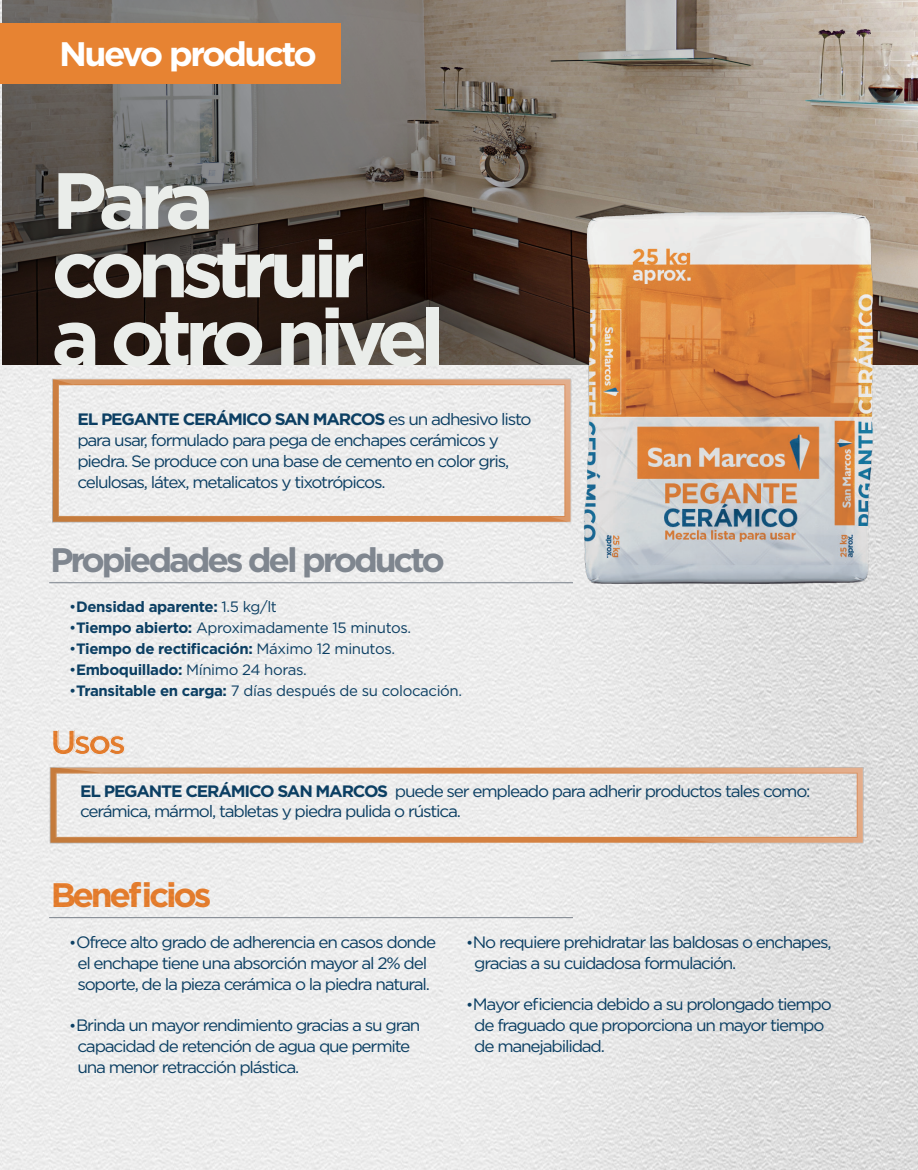
<style>
.page{position:relative;width:918px;height:1170px;background:#fff}
.page>*{position:absolute;margin:0;border:0;box-sizing:border-box;transform-origin:0 0}
.t1{font:700 79.5px/68.4px "Gotham";letter-spacing:-.09em;color:#eaedea;scale:1.04 1}
.t2{font:700 34.05px "Gotham";letter-spacing:-.09em;color:#7f868f;scale:1.04 1}
.t3{font:700 34.05px "Gotham";letter-spacing:-.09em;color:#f58631;scale:1.04 1}
.t4{font:700 33.9px "Gotham";letter-spacing:-.07em;color:#fff;scale:1.04 1}
.t5{font:16.5px/20.9px "Gotham";letter-spacing:-.07em;color:#0c3f63;scale:1.04 1}
.t6{font:15px "Gotham";letter-spacing:-.025em;color:#0c3f63}
.t7{font:700 15px "Gotham";letter-spacing:-.025em;color:#0c3f63}
.s1{font-weight:700}
.s2{font-weight:400}
.s3{font-size:15px}
</style>
<div class="page">
<img style="left:2px;top:365px;width:916px;height:804px">
<svg style="left:2px;top:0;width:916px;height:365px;background:#645c55"></svg>
<svg style="left:53px;top:379px;width:382px;height:143px"></svg>
<svg style="left:53px;top:767px;width:810px;height:76px"></svg>
<img style="left:435px;top:88px;width:483px;height:571px">
<div style="left:0;top:23px;width:340px;height:61px;background:#e78332"></div>
<hr style="left:0;top:907px;width:3px;height:211px;background:#ededed">
<hr style="left:49px;top:582px;width:524px;height:1px;background:#7f868f">
<div style="left:52px;top:729px;width:73px;height:26px;background:#ededed"></div>
<hr style="left:49px;top:917px;width:524px;height:1px;background:#7f868f">
<h3 class="t4" style="left:59px;top:31px;width:249px">Nuevo producto</h3>
<h1 class="t1" style="left:52px;top:166px;width:380px">Para construir<br>a otro nivel</h1>
<p class="t5" style="left:77px;top:408px;width:438px"><span class="s1">EL PEGANTE CERÁMICO SAN MARCOS</span> es un adhesivo listo para usar, formulado para pega de enchapes cerámicos y piedra. Se produce con una base de cemento en color gris, celulosas, látex, metalicatos y tixotrópicos.</p>
<h2 class="t2" style="left:50px;top:537px;width:381px">Propiedades del producto</h2>
<p class="t7" style="left:69px;top:596px;width:209px"><span class="s2">•</span>Densidad aparente: <span class="s2">1.5 kg/lt</span></p>
<p class="t6" style="left:69px;top:618px;width:343px">•<span class="s1">Tiempo abierto:</span> Aproximadamente 15 minutos.</p>
<p class="t7" style="left:69px;top:638px;width:327px"><span class="s2">•</span>Tiempo de rectificación: <span class="s2">Máximo 12 minutos.</span></p>
<p class="t6" style="left:69px;top:660px;width:239px">•<span class="s1">Emboquillado:</span> Mínimo 24 horas.</p>
<p class="t6" style="left:69px;top:681px;width:394px">•<span class="s1">Transitable en carga:</span> 7 días después de su colocación.</p>
<h2 class="t3" style="left:50px;top:719px;width:75px">Usos</h2>
<p class="t5" style="left:80px;top:779px;width:704px"><span class="s1">EL PEGANTE CERÁMICO SAN MARCOS</span> puede ser empleado para adherir productos tales como: cerámica, mármol, tabletas y piedra pulida o rústica.</p>
<h2 class="t3" style="left:50px;top:871px;width:157px">Beneficios</h2>
<p class="t5" style="left:69px;top:930px;width:354px;text-align:center"><span class="s3">•</span>Ofrece alto grado de adherencia en casos donde el enchape tiene una absorción mayor al 2% del soporte, de la pieza cerámica o la piedra natural.</p>
<p class="t5" style="left:77px;top:1014px;width:331px;text-indent:-8px"><span class="s3">•</span>Brinda un mayor rendimiento gracias a su gran capacidad de retención de agua que permite una menor retracción plástica.</p>
<p class="t5" style="left:474px;top:930px;width:345px;text-indent:-8px"><span class="s3">•</span>No requiere prehidratar las baldosas o enchapes, gracias a su cuidadosa formulación.</p>
<p class="t5" style="left:474px;top:993px;width:345px;text-indent:-8px"><span class="s3">•</span>Mayor eficiencia debido a su prolongado tiempo de fraguado que proporciona un mayor tiempo de manejabilidad.</p>
</div>
